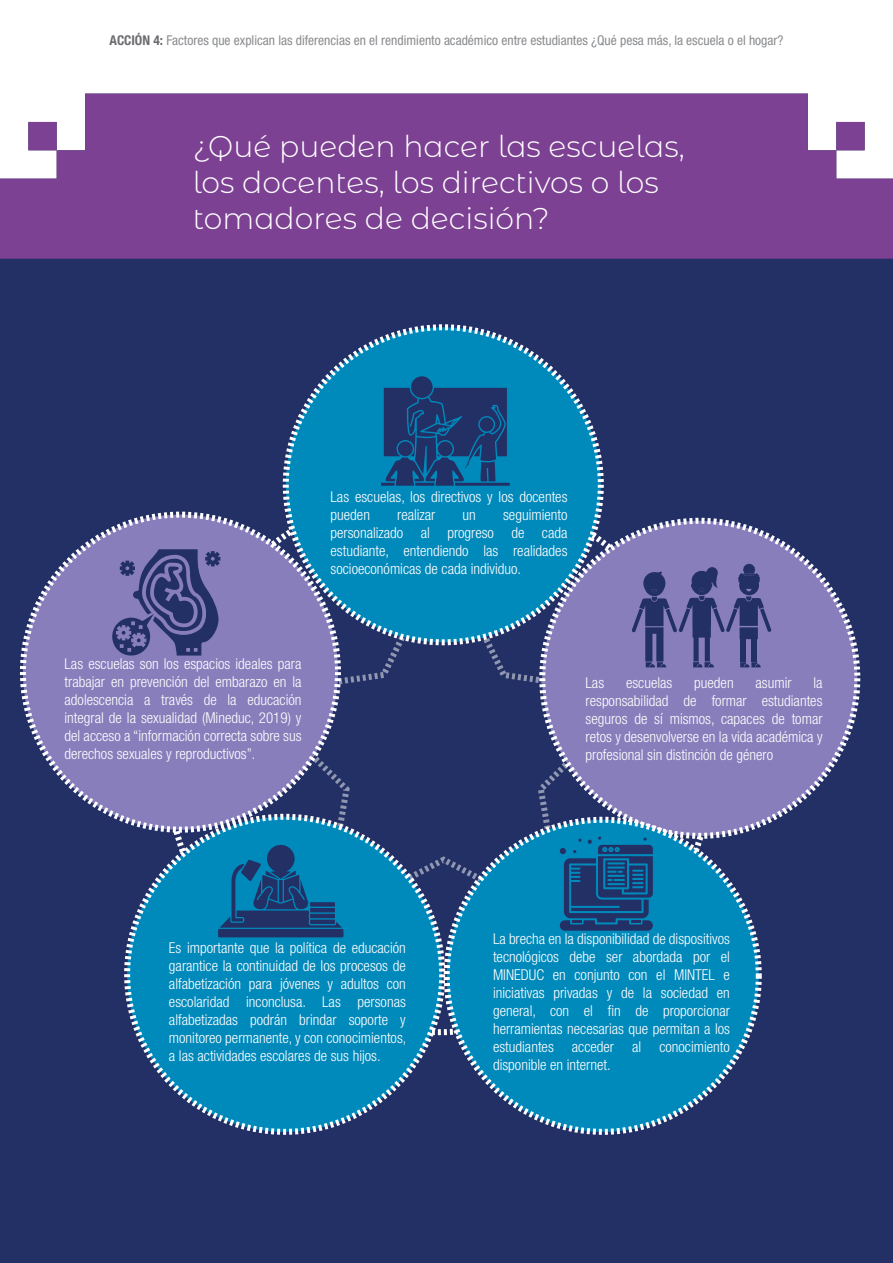
<style>
.page{position:relative;width:893px;height:1263px;background:#fff}
.page>*{position:absolute;margin:0;border:0;box-sizing:border-box;transform-origin:0 0}
.P2{font:300 30px/36px "Montserrat Alternates";color:#fff}
.t1{font:300 condensed 15px/18px "Helvetica Neue LT Std";color:#fff;text-align:justify}
.t2{font:condensed 13.5px "Helvetica Neue LT Std";color:#8a8c8f}
.s1{font-weight:700;color:#6c6d70}
</style>
<div class="page">
<div style="left:0;top:259px;width:893px;height:1004px;background:#233065"></div>
<svg style="left:0;top:94px;width:893px;height:165px;background:#864f9a"></svg>
<svg style="left:243px;top:546px;width:384px;height:382px;background:#2d3a6c"></svg>
<div style="left:286px;top:327px;width:315px;height:315px;background:#0089bb;border-radius:50%"></div>
<div style="left:542px;top:521px;width:315px;height:315px;background:#877ebb;border-radius:50%"></div>
<div style="left:447px;top:820px;width:312px;height:312px;background:#0089bb;border-radius:50%"></div>
<div style="left:127px;top:817px;width:315px;height:315px;background:#0089bb;border-radius:50%"></div>
<div style="left:23px;top:515px;width:315px;height:315px;background:#877ebb;border-radius:50%"></div>
<div style="left:411px;top:376px;width:22px;height:22px;background:#233065;border-radius:50%"></div>
<svg style="left:381px;top:388px;width:129px;height:98px"></svg>
<svg style="left:632px;top:564px;width:139px;height:103px"></svg>
<svg style="left:560px;top:836px;width:93px;height:95px"></svg>
<svg style="left:218px;top:845px;width:125px;height:92px"></svg>
<svg style="left:112px;top:549px;width:108px;height:107px"></svg>
<p class="t2" style="left:109px;top:33px;width:675px"><span class="s1">ACCIÓN 4:</span> Factores que explican las diferencias en el rendimiento académico entre estudiantes ¿Qué pesa más, la escuela o el hogar?</p>
<p class="P2" style="left:193px;top:127px;width:493px">¿Qué pueden hacer las escuelas, los docentes, los directivos o los tomadores de decisión?</p>
<p class="t1" style="left:331px;top:488px;width:238px">Las escuelas, los directivos y los docentes pueden</p>
<p class="t1" style="left:331px;top:506px;width:238px;text-indent:173px">seguimiento personalizado al progreso de cada estudiante, entendiendo las realidades socioeconómicas de cada individuo.</p>
<p class="t1" style="left:397px;top:506px;width:40px">realizar</p>
<p class="t1" style="left:463px;top:506px;width:15px">un</p>
<p class="t1" style="left:65px;top:655px;width:238px">Las escuelas son los espacios ideales para trabajar en prevención del embarazo en la adolescencia a través de la educación integral de la sexualidad (Mineduc, 2019) y del acceso a “información correcta sobre sus derechos sexuales y reproductivos”.</p>
<p class="t1" style="left:586px;top:674px;width:238px;text-indent:228px">la responsabilidad de formar estudiantes seguros de sí mismos, capaces de tomar retos y desenvolverse en la vida académica y profesional sin distinción de género</p>
<p class="t1" style="left:586px;top:674px;width:20px">Las</p>
<p class="t1" style="left:626px;top:674px;width:48px">escuelas</p>
<p class="t1" style="left:694px;top:674px;width:41px">pueden</p>
<p class="t1" style="left:755px;top:674px;width:38px">asumir</p>
<p class="t1" style="left:169px;top:938px;width:239px">Es importante que la política de educación garantice la continuidad de los procesos de alfabetización para jóvenes y adultos con escolaridad inconclusa. Las personas alfabetizadas podrán brindar soporte y monitoreo permanente, y con conocimientos, a las actividades escolares de sus hijos.</p>
<p class="t1" style="left:493px;top:929px;width:238px">La brecha en la disponibilidad de dispositivos tecnológicos debe ser abordada por el MINEDUC en conjunto con el MINTEL e iniciativas privadas y de la sociedad en general, con el fin de proporcionar herramientas necesarias que permitan a los estudiantes acceder al conocimiento disponible en internet.</p>
</div>
